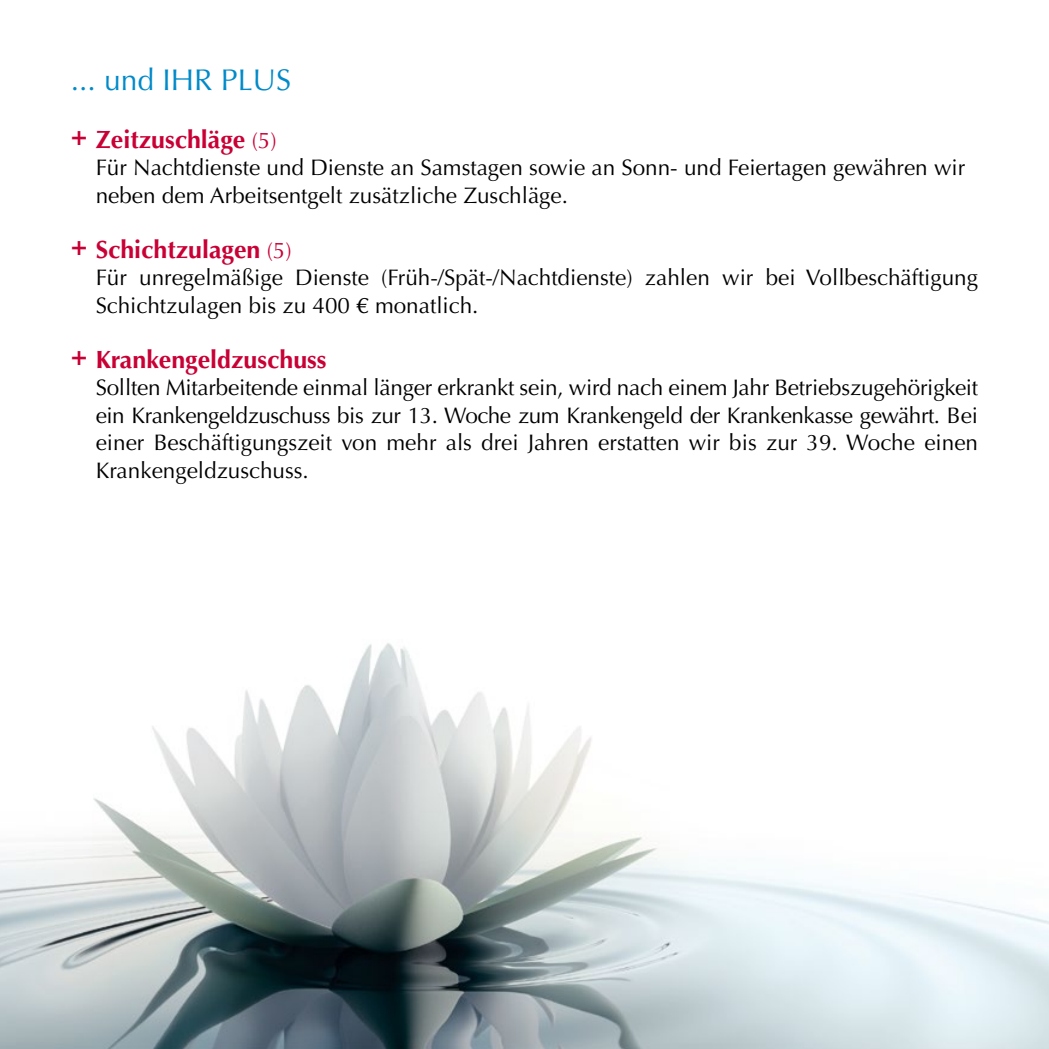
<style>
.page{position:relative;width:1049px;height:1049px;background:#fff}
.page>*{position:absolute;margin:0;border:0;box-sizing:border-box;transform-origin:0 0}
.t1{font:30px "Optima LT Pro";color:#008ac9}
.t2{font:700 25px "Optima LT Pro";color:#c90035}
.t3{font:22.5px/27.5px "Optima LT Pro";color:#000}
.s1{font-size:27.5px}
.s2{font-weight:400;font-size:22.5px}
</style>
<div class="page">
<img style="left:0;top:643px;width:1049px;height:406px">
<h1 class="t1" style="left:71px;top:61px;width:222px">... und IHR PLUS</h1>
<p class="t2" style="left:71px;top:123px;width:207px"><span class="s1">+</span> Zeitzuschläge <span class="s2">(5)</span></p>
<p class="t3" style="left:96px;top:154px;width:871px">Für Nachtdienste und Dienste an Samstagen sowie an Sonn- und Feiertagen gewähren wir neben dem Arbeitsentgelt zusätzliche Zuschläge.</p>
<p class="t2" style="left:71px;top:233px;width:222px"><span class="s1">+</span> Schichtzulagen <span class="s2">(5)</span></p>
<p class="t3" style="left:96px;top:264px;width:884px">Für unregelmäßige Dienste (Früh-/Spät-/Nachtdienste) zahlen wir bei Vollbeschäftigung<br>Schichtzulagen bis zu 400 € monatlich.</p>
<p class="t2" style="left:71px;top:343px;width:257px"><span class="s1">+</span> Krankengeldzuschuss</p>
<p class="t3" style="left:96px;top:374px;width:884px;text-align:justify">Sollten Mitarbeitende einmal länger erkrankt sein, wird nach einem Jahr Betriebszugehörigkeit ein Krankengeldzuschuss bis zur 13. Woche zum Krankengeld der Krankenkasse gewährt. Bei einer Beschäftigungszeit von mehr als drei Jahren erstatten wir bis zur 39. Woche einen Krankengeldzuschuss.</p>
</div>
